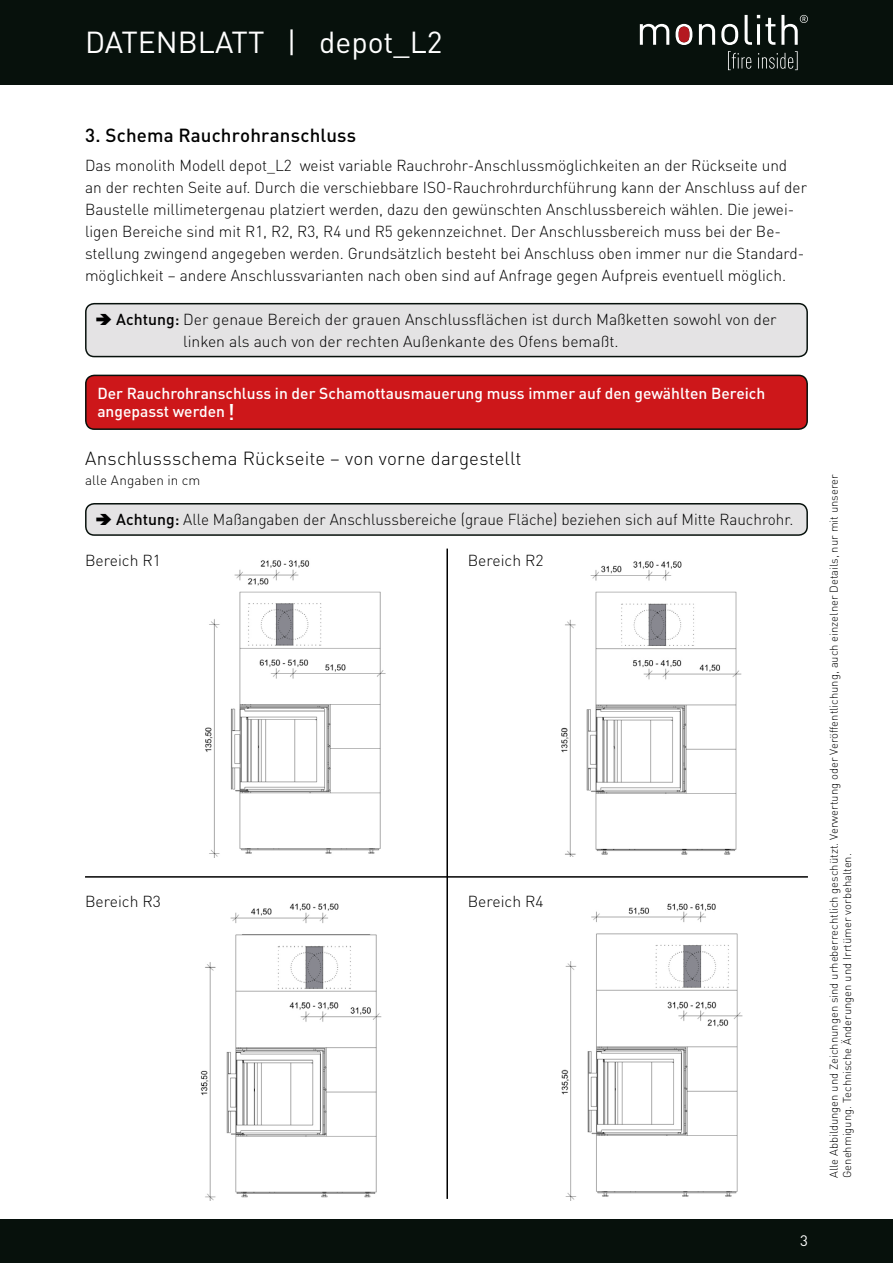
<style>
.page{position:relative;width:893px;height:1263px;background:#fff}
.page>*{position:absolute;margin:0;border:0;box-sizing:border-box;transform-origin:0 0}
.t1{font:30px "DINOT";color:#fff}
.t2{font:300 18.75px "DINOT";letter-spacing:.005em;color:#000}
.t3{font:500 18.75px "DINOT";letter-spacing:.005em;color:#000}
.t4{font:300 15.75px/22px "DINOT";color:#000}
.t5{font:500 15.75px/18.9px "DINOT";color:#fff}
.t6{font:15px "DINOT";color:#fff}
.t7{font:300 13.5px "DINOT";letter-spacing:.01em;color:#000}
.t8{font:300 11.25px/13.5px "DINOT";color:#000}
.s1{font-weight:500}
.s2{font-size:22.5px}
</style>
<div class="page">
<div style="left:0;top:0;width:893px;height:85px;background:#07110c"></div>
<div style="left:0;top:1219px;width:893px;height:44px;background:#07110c"></div>
<svg style="left:640px;top:24px;width:29px;height:21px"></svg>
<svg style="left:676px;top:24px;width:16px;height:21px"></svg>
<svg style="left:699px;top:24px;width:16px;height:21px"></svg>
<svg style="left:721px;top:24px;width:17px;height:21px"></svg>
<svg style="left:745px;top:15px;width:30px;height:30px"></svg>
<svg style="left:728px;top:51px;width:23px;height:19px"></svg>
<svg style="left:758px;top:51px;width:40px;height:19px"></svg>
<svg style="left:781px;top:15px;width:27px;height:30px"></svg>
<img style="left:205px;top:560px;width:181px;height:298px">
<img style="left:200px;top:903px;width:182px;height:297px">
<img style="left:561px;top:561px;width:181px;height:296px">
<img style="left:561px;top:903px;width:182px;height:297px">
<div style="left:86px;top:504px;width:721px;height:31px;background:#e4e3e4;border-radius:9px"></div>
<div style="left:85px;top:503px;width:723px;height:33px;border:2px solid #07110c;border-radius:9px"></div>
<hr style="left:85px;top:876px;width:723px;height:2px;background:#000">
<hr style="left:446px;top:549px;width:2px;height:650px;background:#000">
<div style="left:86px;top:304px;width:721px;height:53px;background:#e4e3e4;border-radius:9px"></div>
<div style="left:85px;top:303px;width:723px;height:54px;border:2px solid #07110c;border-radius:9px"></div>
<div style="left:86px;top:375px;width:721px;height:54px;background:#cd171a;border-radius:9px"></div>
<div style="left:85px;top:375px;width:723px;height:55px;border:2px solid #07110c;border-radius:9px"></div>
<h1 class="t1" style="left:85px;top:23px;width:359px">DATENBLATT | depot_L2</h1>
<p class="t3" style="left:85px;top:123px;width:273px">3. Schema Rauchrohranschluss</p>
<p class="t4" style="left:85px;top:154px;width:723px">Das monolith Modell depot_L2 weist variable Rauchrohr-Anschlussmöglichkeiten an der Rückseite und an der rechten Seite auf. Durch die verschiebbare ISO-Rauchrohrdurchführung kann der Anschluss auf der Baustelle millimetergenau platziert werden, dazu den gewünschten Anschlussbereich wählen. Die jewei&shy;ligen Bereiche sind mit R1, R2, R3, R4 und R5 gekennzeichnet. Der Anschlussbereich muss bei der Be&shy;stellung zwingend angegeben werden. Grundsätzlich besteht bei Anschluss oben immer nur die Standard&shy;möglichkeit – andere Anschlussvarianten nach oben sind auf Anfrage gegen Aufpreis eventuell möglich.</p>
<p class="t4" style="left:183px;top:308px;width:595px;line-height:21.6px;text-indent:-67px"><span class="s1">Achtung:</span> Der genaue Bereich der grauen Anschlussflächen ist durch Maßketten sowohl von der linken als auch von der rechten Außenkante des Ofens bemaßt.</p>
<p class="t5" style="left:97px;top:383px;width:669px">Der Rauchrohranschluss in der Schamottausmauerung muss immer auf den gewählten Bereich angepasst werden <span class="s2">!</span></p>
<p class="t2" style="left:85px;top:447px;width:438px">Anschlussschema Rückseite – von vorne dargestellt</p>
<p class="t7" style="left:85px;top:472px;width:117px">alle Angaben in cm</p>
<p class="t4" style="left:116px;top:508px;width:679px"><span class="s1">Achtung:</span> Alle Maßangaben der Anschlussbereiche (graue Fläche) beziehen sich auf Mitte Rauchrohr.</p>
<p class="t4" style="left:85px;top:550px;width:77px">Bereich R1</p>
<p class="t4" style="left:85px;top:890px;width:77px">Bereich R3</p>
<p class="t4" style="left:468px;top:550px;width:77px">Bereich R2</p>
<p class="t4" style="left:468px;top:890px;width:77px">Bereich R4</p>
<p class="t8" style="left:827px;top:1178px;width:705px;rotate:-90deg">Alle Abbildungen und Zeichnungen sind urheberrechtlich geschützt. Verwertung oder Veröffentlichung, auch einzelner Details, nur mit unserer<br>Genehmigung. Technische Änderungen und Irrtümer vorbehalten.</p>
<p class="t6" style="left:800px;top:1231px;width:9px">3</p>
</div>
